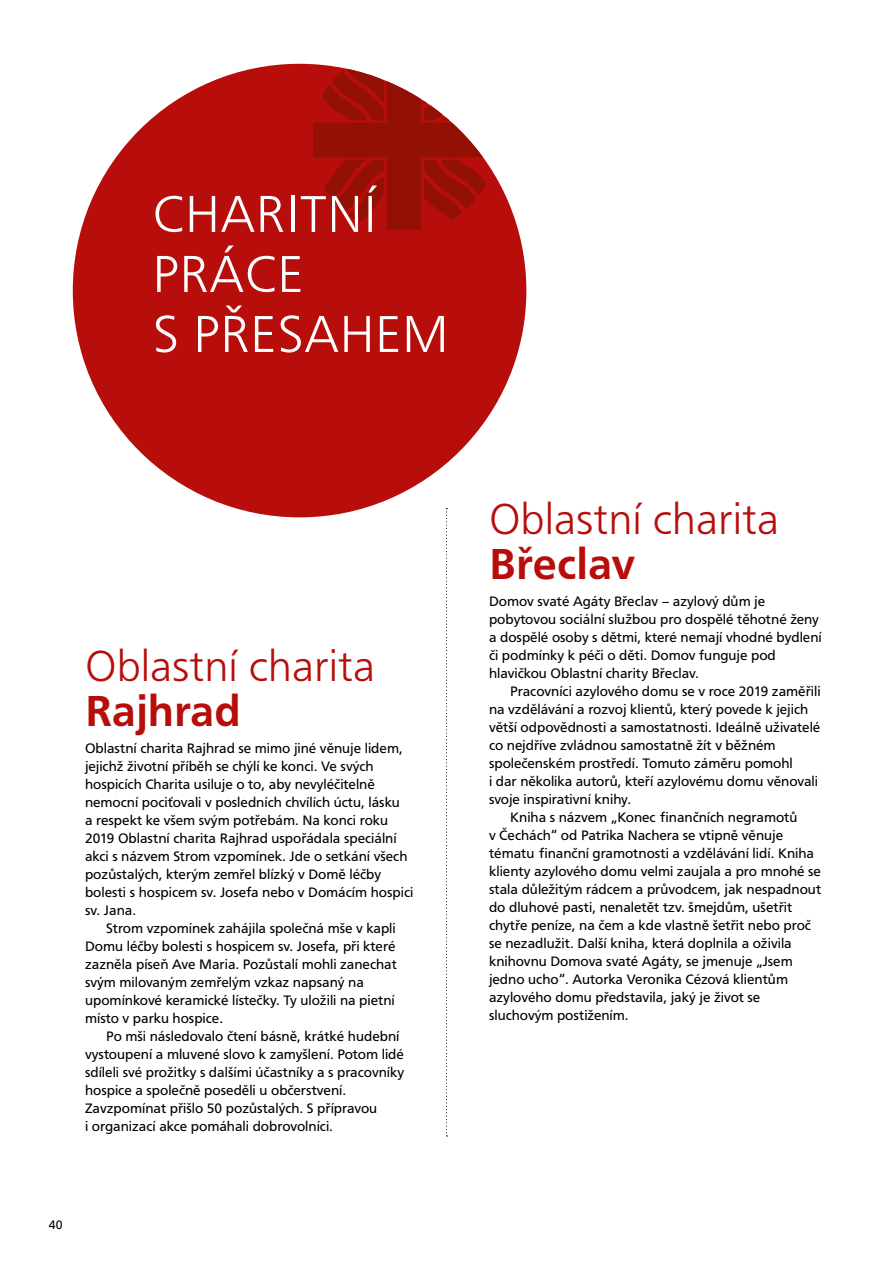
<style>
.page{position:relative;width:893px;height:1263px;background:#fff}
.page>*{position:absolute;margin:0;border:0;box-sizing:border-box;transform-origin:0 0}
.t1{font:300 54px/60px "F015 TOT";letter-spacing:.015em;color:#fff}
.t2{font:300 45px "F015 TOT";color:#b70e0c}
.t3{font:500 45px "F015 TOT";color:#b70e0c}
.t4{font:14.25px/18px "F015 TOT";color:#000}
.t5{font:12.75px "F015 TOT";color:#000}
</style>
<div class="page">
<svg style="left:446px;top:508px;width:1px;height:628px"></svg>
<div style="left:73px;top:64px;width:453px;height:453px;background:#b70e0c;border-radius:50%"></div>
<svg style="left:313px;top:64px;width:182px;height:166px"></svg>
<h1 class="t1" style="left:153px;top:185px;width:297px">CHARITNÍ<br>PRÁCE<br>S PŘESAHEM</h1>
<h2 class="t2" style="left:85px;top:641px;width:292px">Oblastní charita</h2>
<h2 class="t3" style="left:85px;top:685px;width:157px">Rajhrad</h2>
<p class="t4" style="left:85px;top:739px;width:330px">Oblastní charita Rajhrad se mimo jiné věnuje lidem, jejichž životní příběh se chýlí ke konci. Ve svých hospicích Charita usiluje o to, aby nevyléčitelně nemocní pociťovali v posledních chvílích úctu, lásku<br>a respekt ke všem svým potřebám. Na konci roku 2019 Oblastní charita Rajhrad uspořádala speciální akci s názvem Strom vzpomínek. Jde o setkání všech pozůstalých, kterým zemřel blízký v Domě léčby bolesti s hospicem sv. Josefa nebo v Domácím hospici sv. Jana.</p>
<p class="t4" style="left:85px;top:919px;width:313px;text-indent:21px">Strom vzpomínek zahájila společná mše v kapli Domu léčby bolesti s hospicem sv. Josefa, při které zazněla píseň Ave Maria. Pozůstalí mohli zanechat svým milovaným zemřelým vzkaz napsaný na upomínkové keramické lístečky. Ty uložili na pietní místo v parku hospice.</p>
<p class="t4" style="left:85px;top:1027px;width:321px;text-indent:21px">Po mši následovalo čtení básně, krátké hudební vystoupení a mluvené slovo k zamyšlení. Potom lidé sdíleli své prožitky s dalšími účastníky a s pracovníky hospice a společně poseděli u občerstvení.<br>Zavzpomínat přišlo 50 pozůstalých. S přípravou<br>i organizací akce pomáhali dobrovolníci.</p>
<p class="t5" style="left:49px;top:1217px;width:15px">40</p>
<h2 class="t2" style="left:489px;top:494px;width:292px">Oblastní charita</h2>
<h2 class="t3" style="left:489px;top:538px;width:148px">Břeclav</h2>
<p class="t4" style="left:489px;top:592px;width:334px">Domov svaté Agáty Břeclav – azylový dům je pobytovou sociální službou pro dospělé těhotné ženy a dospělé osoby s dětmi, které nemají vhodné bydlení či podmínky k péči o děti. Domov funguje pod hlavičkou Oblastní charity Břeclav.</p>
<p class="t4" style="left:510px;top:682px;width:312px">Pracovníci azylového domu se v roce 2019 zaměřili</p>
<p class="t4" style="left:489px;top:700px;width:321px">na vzdělávání a rozvoj klientů, který povede k jejich</p>
<p class="t4" style="left:489px;top:718px;width:333px">větší odpovědnosti a samostatnosti. Ideálně uživatelé</p>
<p class="t4" style="left:489px;top:736px;width:288px">co nejdříve zvládnou samostatně žít v běžném</p>
<p class="t4" style="left:489px;top:754px;width:305px">společenském prostředí. Tomuto záměru pomohl</p>
<p class="t4" style="left:489px;top:772px;width:331px">i dar několika autorů, kteří azylovému domu věnovali</p>
<p class="t4" style="left:489px;top:790px;width:144px">svoje inspirativní knihy.</p>
<p class="t4" style="left:510px;top:808px;width:289px">Kniha s názvem „Konec finančních negramotů</p>
<p class="t4" style="left:489px;top:826px;width:296px">v Čechách“ od Patrika Nachera se vtipně věnuje</p>
<p class="t4" style="left:489px;top:844px;width:326px">tématu finanční gramotnosti a vzdělávání lidí. Kniha</p>
<p class="t4" style="left:489px;top:862px;width:334px">klienty azylového domu velmi zaujala a pro mnohé se</p>
<p class="t4" style="left:489px;top:880px;width:334px">stala důležitým rádcem a průvodcem, jak nespadnout</p>
<p class="t4" style="left:489px;top:898px;width:305px">do dluhové pasti, nenaletět tzv. šmejdům, ušetřit</p>
<p class="t4" style="left:489px;top:916px;width:323px">chytře peníze, na čem a kde vlastně šetřit nebo proč</p>
<p class="t4" style="left:489px;top:934px;width:304px">se nezadlužit. Další kniha, která doplnila a oživila</p>
<p class="t4" style="left:489px;top:952px;width:305px">knihovnu Domova svaté Agáty, se jmenuje „Jsem</p>
<p class="t4" style="left:489px;top:970px;width:300px">jedno ucho“. Autorka Veronika Cézová klientům</p>
<p class="t4" style="left:489px;top:988px;width:273px">azylového domu představila, jaký je život se</p>
<p class="t4" style="left:489px;top:1006px;width:141px">sluchovým postižením.</p>
</div>
